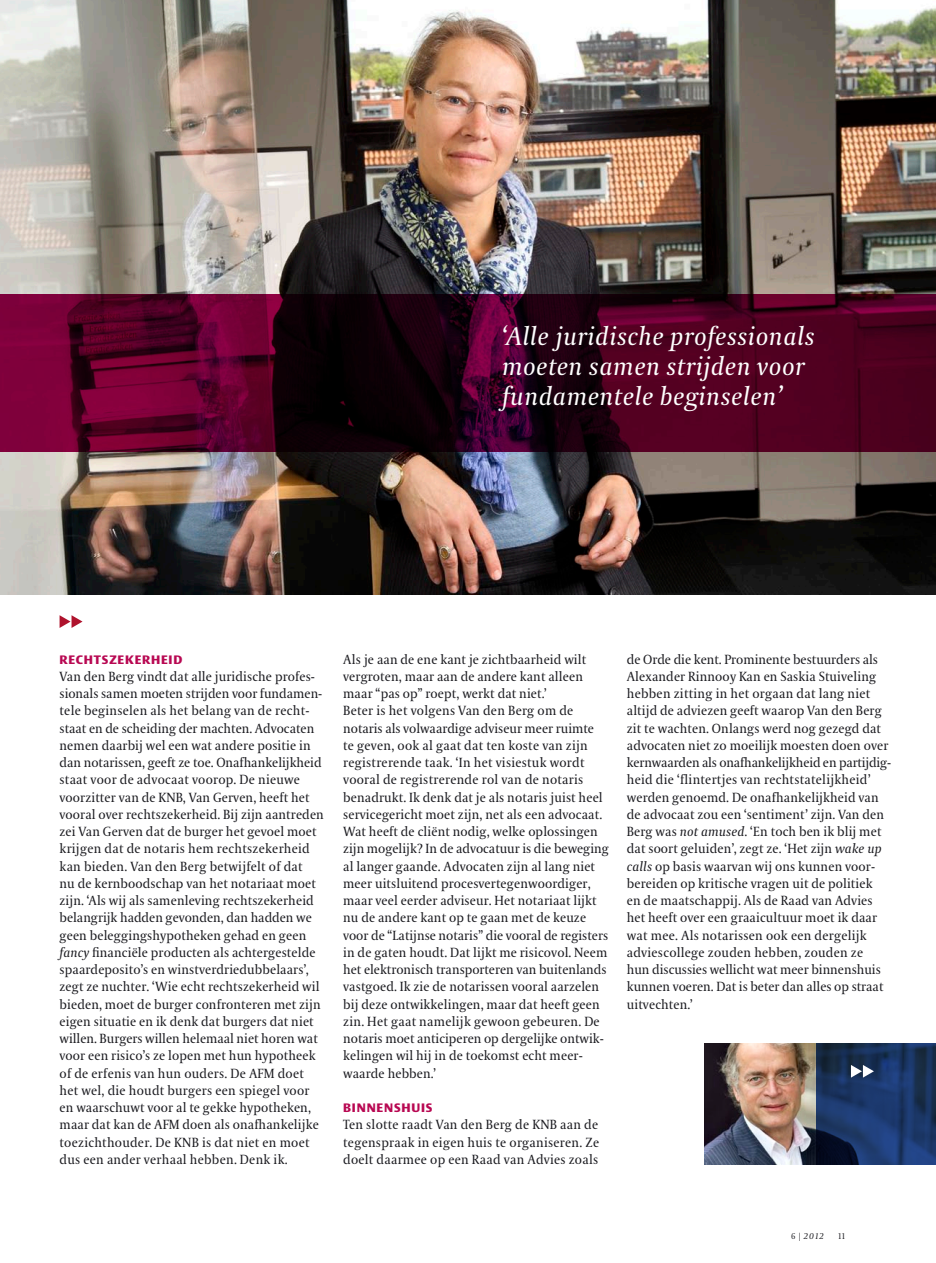
<style>
.page{position:relative;width:936px;height:1263px;background:#fff}
.page>*{position:absolute;margin:0;border:0;box-sizing:border-box;transform-origin:0 0}
.t1{font:italic 25.5px/30px "VPRO Coranto";letter-spacing:.02em;color:#fff}
.t2{font:13.2px/17.2px "VPRO Coranto";letter-spacing:.01em;color:#1a1a1f}
.t3{font:700 12px "VPRO Vesta";letter-spacing:.07em;color:#b80852}
.t4{font:italic 8.25px "VPRO Coranto";color:#1a1a1f}
.t5{font:8.25px "VPRO Coranto Cn";color:#1a1a1f}
.s1{font-style:italic}
.s2{font-family:"VPRO Coranto Cn";font-style:normal}
</style>
<div class="page">
<img style="left:0;top:0;width:935px;height:595px">
<svg style="left:0;top:294px;width:935px;height:157px;background:#42001e"></svg>
<svg style="left:60px;top:615px;width:22px;height:13px"></svg>
<img style="left:704px;top:1043px;width:111px;height:122px">
<svg style="left:815px;top:1043px;width:120px;height:122px;background:#1a3360"></svg>
<svg style="left:850px;top:1065px;width:23px;height:13px"></svg>
<h1 class="t1" style="left:502px;top:321px;width:314px">‘Alle juridische professionals moeten samen strijden voor fundamentele beginselen’</h1>
<p class="t3" style="left:60px;top:654px;width:124px">RECHTSZEKERHEID</p>
<p class="t2" style="left:60px;top:668px;width:266px">Van den Berg vindt dat alle juridische profes&shy;sionals samen moeten strijden voor fundamen&shy;tele beginselen als het belang van de recht&shy;staat en de scheiding der machten. Advocaten nemen daarbij wel een wat andere positie in dan notarissen, geeft ze toe. Onafhankelijkheid staat voor de advocaat voorop. De nieuwe voorzitter van de KNB, Van Gerven, heeft het vooral over rechtszekerheid. Bij zijn aantreden zei Van Gerven dat de burger het gevoel moet krijgen dat de notaris hem rechtszekerheid kan bieden. Van den Berg betwijfelt of dat<br>nu de kernboodschap van het notariaat moet zijn. ‘Als wij als samenleving rechtszekerheid belangrijk hadden gevonden, dan hadden we geen beleggingshypotheken gehad en geen <span class="s1">fancy</span> financiële producten als achtergestelde spaardeposito’s en winstverdriedubbelaars’, zegt ze nuchter. ‘Wie echt rechtszekerheid wil bieden, moet de burger confronteren met zijn eigen situatie en ik denk dat burgers dat niet willen. Burgers willen helemaal niet horen wat voor een risico’s ze lopen met hun hypotheek of de erfenis van hun ouders. De AFM doet het wel, die houdt burgers een spiegel voor en waarschuwt voor al te gekke hypotheken, maar dat kan de AFM doen als onafhankelijke toezichthouder. De KNB is dat niet en moet dus een ander verhaal hebben. Denk ik.</p>
<p class="t2" style="left:343px;top:650px;width:267px">Als je aan de ene kant je zichtbaarheid wilt vergroten, maar aan de andere kant alleen maar “pas op” roept, werkt dat niet.’<br>Beter is het volgens Van den Berg om de notaris als volwaardige adviseur meer ruimte<br>te geven, ook al gaat dat ten koste van zijn registrerende taak. ‘In het visiestuk wordt vooral de registrerende rol van de notaris benadrukt. Ik denk dat je als notaris juist heel servicegericht moet zijn, net als een advocaat.<br>Wat heeft de cliënt nodig, welke oplossingen zijn mogelijk? In de advocatuur is die beweging al langer gaande. Advocaten zijn al lang niet meer uitsluitend procesvertegenwoordiger, maar veel eerder adviseur. Het notariaat lijkt nu de andere kant op te gaan met de keuze voor de “Latijnse notaris” die vooral de registers in de gaten houdt. Dat lijkt me risicovol. Neem het elektronisch transporteren van buitenlands vastgoed. Ik zie de notarissen vooral aarzelen bij deze ontwikkelingen, maar dat heeft geen zin. Het gaat namelijk gewoon gebeuren. De notaris moet anticiperen op dergelijke ontwik&shy;kelingen wil hij in de toekomst echt meer&shy;waarde hebben.’</p>
<p class="t3" style="left:343px;top:1103px;width:91px">BINNENSHUIS</p>
<p class="t2" style="left:343px;top:1116px;width:257px;text-align:justify">Ten slotte raadt Van den Berg de KNB aan de tegenspraak in eigen huis te organiseren. Ze doelt daarmee op een Raad van Advies zoals</p>
<p class="t2" style="left:626px;top:650px;width:266px">de Orde die kent. Prominente bestuurders als Alexander Rinnooy Kan en Saskia Stuiveling hebben zitting in het orgaan dat lang niet altijd de adviezen geeft waarop Van den Berg zit te wachten. Onlangs werd nog gezegd dat advocaten niet zo moeilijk moesten doen over kernwaarden als onafhankelijkheid en partijdig&shy;heid die ‘flintertjes van rechtstatelijkheid’ werden genoemd. De onafhankelijkheid van de advocaat zou een ‘sentiment’ zijn. Van den Berg was <span class="s1">not amused</span>. ‘En toch ben ik blij met dat soort geluiden’, zegt ze. ‘Het zijn <span class="s1">wake up calls</span> op basis waarvan wij ons kunnen voor&shy;bereiden op kritische vragen uit de politiek<br>en de maatschappij. Als de Raad van Advies het heeft over een graaicultuur moet ik daar wat mee. Als notarissen ook een dergelijk adviescollege zouden hebben, zouden ze<br>hun discussies wellicht wat meer binnenshuis kunnen voeren. Dat is beter dan alles op straat uitvechten.’</p>
<p class="t4" style="left:791px;top:1231px;width:34px"><span class="s2">6 |</span> 2012</p>
<p class="t5" style="left:838px;top:1231px;width:8px">11</p>
</div>
